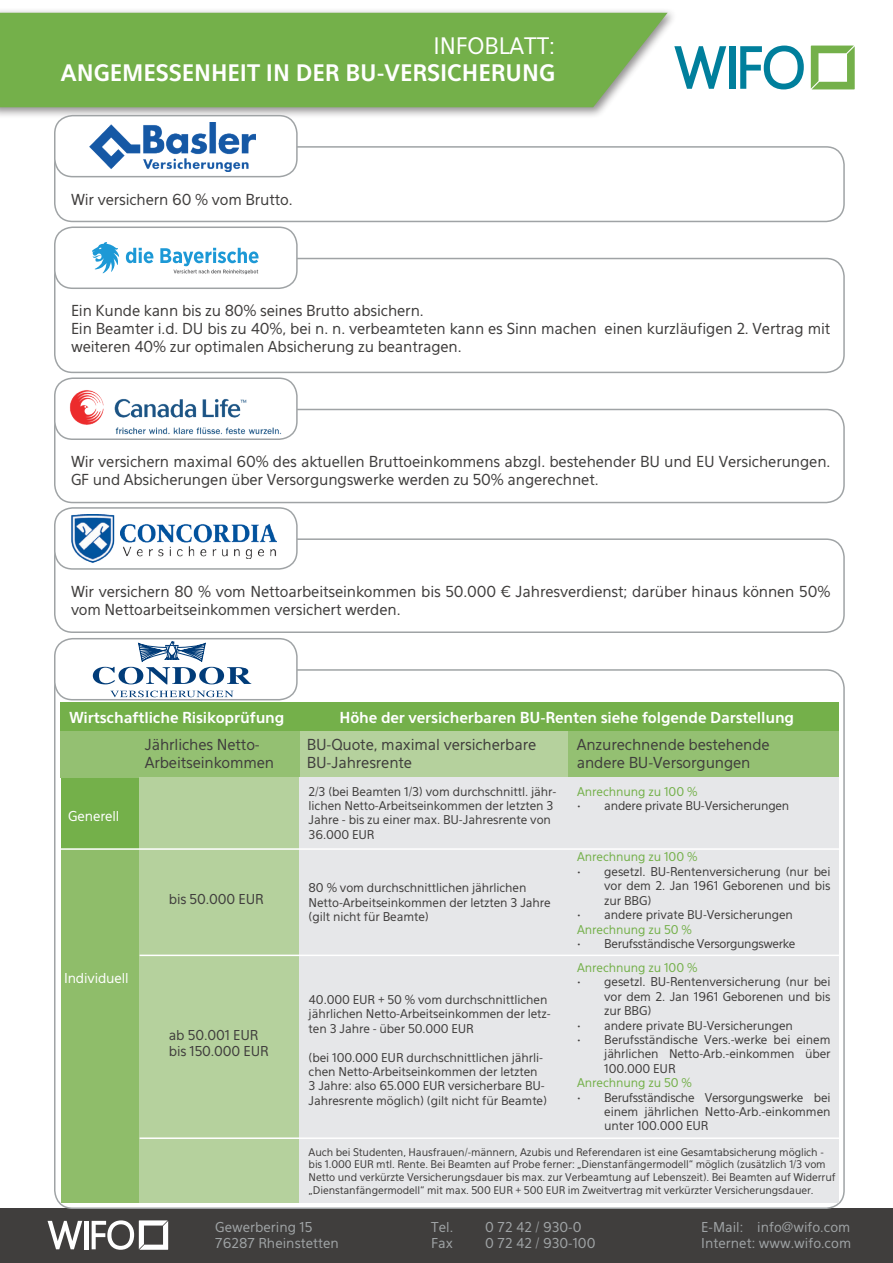
<style>
.page{position:relative;width:893px;height:1263px;background:#fff}
.page>*{position:absolute;margin:0;border:0;box-sizing:border-box;transform-origin:0 0}
.t1{font:700 22.5px "Eau Sans";color:#fff}
.t2{font:22.5px "Eau Sans";color:#fff}
.t3{font:15px/18px "Eau Sans";letter-spacing:-.01em;color:#403e3d}
.t4{font:700 15px "Eau Sans";letter-spacing:-.01em;color:#fff}
.t5{font:13.5px "Eau Sans";color:#9fa3a5}
.t6{font:13.5px/16.2px "Eau Sans";letter-spacing:-.01em;color:#403e3d}
.t7{font:13.5px "Eau Sans";letter-spacing:-.01em;color:#fff}
.t8{font:12px/14.4px "Eau Sans";letter-spacing:-.01em;color:#403e3d}
.t9{font:12px "Eau Sans";letter-spacing:-.01em;color:#74b04a}
.t10{font:12px "Eau Sans";letter-spacing:-.03em;color:#403e3d}
.t11{font:10.5px/12.6px "Eau Sans";letter-spacing:-.01em;color:#403e3d}
</style>
<div class="page">
<div style="left:0;top:1209px;width:893px;height:54px;background:#403e3d"></div>
<div style="left:0;top:8px;width:677px;height:111px;background:#231f20;opacity:.5"></div>
<div style="left:0;top:13px;width:668px;height:94px;background:#74b04a"></div>
<svg style="left:674px;top:46px;width:52px;height:43px"></svg>
<div style="left:730px;top:46px;width:6px;height:43px;background:#007f9c"></div>
<svg style="left:740px;top:46px;width:64px;height:43px"></svg>
<svg style="left:811px;top:46px;width:44px;height:43px"></svg>
<svg style="left:48px;top:1221px;width:34px;height:28px"></svg>
<hr style="left:85px;top:1221px;width:4px;height:28px;background:#fff">
<svg style="left:92px;top:1220px;width:76px;height:30px"></svg>
<div style="left:54px;top:146px;width:791px;height:76px;border:2px solid #9fa3a5;border-radius:18px"></div>
<div style="left:54px;top:258px;width:791px;height:115px;border:2px solid #9fa3a5;border-radius:18px"></div>
<div style="left:54px;top:409px;width:791px;height:94px;border:2px solid #9fa3a5;border-radius:18px"></div>
<div style="left:54px;top:538px;width:791px;height:95px;border:2px solid #9fa3a5;border-radius:18px"></div>
<div style="left:55px;top:116px;width:242px;height:61px;background:#fff;border-radius:18px"></div>
<div style="left:54px;top:115px;width:244px;height:62px;border:2px solid #9fa3a5;border-radius:18px"></div>
<div style="left:55px;top:227px;width:242px;height:61px;background:#fff;border-radius:18px"></div>
<div style="left:54px;top:226px;width:244px;height:63px;border:2px solid #9fa3a5;border-radius:18px"></div>
<div style="left:55px;top:378px;width:242px;height:61px;background:#fff;border-radius:18px"></div>
<div style="left:54px;top:377px;width:244px;height:63px;border:2px solid #9fa3a5;border-radius:18px"></div>
<div style="left:55px;top:508px;width:242px;height:61px;background:#fff;border-radius:18px"></div>
<div style="left:54px;top:507px;width:244px;height:63px;border:2px solid #9fa3a5;border-radius:18px"></div>
<div style="left:54px;top:638px;width:244px;height:62px;border:2px solid #9fa3a5;border-radius:18px"></div>
<img style="left:90px;top:123px;width:165px;height:49px">
<svg style="left:126px;top:248px;width:27px;height:15px"></svg>
<svg style="left:160px;top:248px;width:99px;height:26px"></svg>
<svg style="left:92px;top:242px;width:27px;height:31px"></svg>
<img style="left:69px;top:390px;width:213px;height:45px">
<img style="left:71px;top:514px;width:50px;height:49px">
<svg style="left:111px;top:691px;width:122px;height:6px"></svg>
<svg style="left:93px;top:642px;width:158px;height:42px"></svg>
<img style="left:121px;top:523px;width:155px;height:36px">
<div style="left:61px;top:703px;width:778px;height:29px;background:#74b04a"></div>
<div style="left:61px;top:778px;width:79px;height:71px;background:#74b04a"></div>
<div style="left:61px;top:849px;width:79px;height:354px;background:#8fbd6a"></div>
<div style="left:61px;top:731px;width:239px;height:47px;background:#94c072"></div>
<div style="left:300px;top:731px;width:268px;height:47px;background:#b5d19d"></div>
<div style="left:568px;top:731px;width:271px;height:47px;background:#94c072"></div>
<div style="left:140px;top:778px;width:160px;height:425px;background:#b5d19d"></div>
<div style="left:300px;top:778px;width:539px;height:425px;background:#e6e7e9"></div>
<hr style="left:61px;top:848px;width:778px;height:2px;background:#fff">
<hr style="left:140px;top:954px;width:699px;height:2px;background:#fff">
<hr style="left:140px;top:1137px;width:699px;height:2px;background:#fff">
<h1 class="t2" style="left:433px;top:32px;width:123px">INFOBLATT:</h1>
<h1 class="t1" style="left:61px;top:59px;width:496px">ANGEMESSENHEIT IN DER BU-VERSICHERUNG</h1>
<p class="t3" style="left:71px;top:190px;width:223px">Wir versichern 60 % vom Brutto.</p>
<p class="t3" style="left:71px;top:302px;width:761px">Ein Kunde kann bis zu 80% seines Brutto absichern.<br>Ein Beamter i.d. DU bis zu 40%, bei n. n. verbeamteten kann es Sinn machen einen kurzläufigen 2. Vertrag mit weiteren 40% zur optimalen Absicherung zu beantragen.</p>
<p class="t3" style="left:71px;top:453px;width:761px">Wir versichern maximal 60% des aktuellen Bruttoeinkommens abzgl. bestehender BU und EU Versicherungen.<br>GF und Absicherungen über Versorgungswerke werden zu 50% angerechnet.</p>
<p class="t3" style="left:71px;top:582px;width:761px">Wir versichern 80 % vom Nettoarbeitseinkommen bis 50.000 € Jahresverdienst; darüber hinaus können 50% vom Nettoarbeitseinkommen versichert werden.</p>
<p class="t4" style="left:70px;top:709px;width:217px">Wirtschaftliche Risikoprüfung</p>
<p class="t4" style="left:340px;top:709px;width:456px">Höhe der versicherbaren BU-Renten siehe folgende Darstellung</p>
<p class="t3" style="left:145px;top:736px;width:117px">Jährliches Netto-</p>
<p class="t3" style="left:307px;top:736px;width:231px">BU-Quote, maximal versicherbare</p>
<p class="t3" style="left:577px;top:736px;width:194px">Anzurechnende bestehende</p>
<p class="t3" style="left:145px;top:754px;width:131px">Arbeitseinkommen</p>
<p class="t3" style="left:307px;top:754px;width:107px">BU-Jahresrente</p>
<p class="t3" style="left:577px;top:754px;width:175px">andere BU-Versorgungen</p>
<p class="t8" style="left:309px;top:784px;width:249px">2/3 (bei Beamten 1/3) vom durchschnittl. jähr&shy;lichen Netto-Arbeitseinkommen der letzten 3<br>Jahre - bis zu einer max. BU-Jahresrente von 36.000 EUR</p>
<p class="t9" style="left:577px;top:784px;width:122px">Anrechnung zu 100 %</p>
<p class="t8" style="left:577px;top:798px;width:214px">• andere private BU-Versicherungen</p>
<p class="t9" style="left:577px;top:850px;width:122px">Anrechnung zu 100 %</p>
<p class="t8" style="left:604px;top:864px;width:228px;text-align:justify;text-indent:-27px">• gesetzl. BU-Rentenversicherung (nur bei vor dem 2. Jan 1961 Geborenen und bis zur BBG)</p>
<p class="t8" style="left:577px;top:907px;width:217px">• andere private BU-Versicherungen</p>
<p class="t9" style="left:577px;top:922px;width:116px">Anrechnung zu 50 %</p>
<p class="t10" style="left:577px;top:936px;width:220px">• Berufsständische Versorgungswerke</p>
<p class="t9" style="left:577px;top:961px;width:122px">Anrechnung zu 100 %</p>
<p class="t8" style="left:604px;top:975px;width:228px;text-align:justify;text-indent:-27px">• gesetzl. BU-Rentenversicherung (nur bei vor dem 2. Jan 1961 Geborenen und bis zur BBG)</p>
<p class="t8" style="left:577px;top:1018px;width:217px">• andere private BU-Versicherungen</p>
<p class="t8" style="left:604px;top:1032px;width:228px;text-align:justify;text-indent:-27px">• Berufsständische Vers.-werke bei einem jährlichen Netto-Arb.-einkommen über 100.000 EUR</p>
<p class="t9" style="left:577px;top:1076px;width:116px">Anrechnung zu 50 %</p>
<p class="t8" style="left:604px;top:1090px;width:228px;text-align:justify;text-indent:-27px">• Berufsständische Versorgungswerke bei einem jährlichen Netto-Arb.-einkommen unter 100.000 EUR</p>
<p class="t7" style="left:68px;top:808px;width:53px">Generell</p>
<p class="t8" style="left:309px;top:881px;width:244px">80 % vom durchschnittlichen jährlichen<br>Netto-Arbeitseinkommen der letzten 3 Jahre (gilt nicht für Beamte)</p>
<p class="t6" style="left:169px;top:891px;width:96px">bis 50.000 EUR</p>
<p class="t7" style="left:64px;top:970px;width:66px">Individuell</p>
<p class="t8" style="left:309px;top:992px;width:244px">40.000 EUR + 50 % vom durchschnittlichen jährlichen Netto-Arbeitseinkommen der letz&shy;ten 3 Jahre - über 50.000 EUR</p>
<p class="t8" style="left:309px;top:1050px;width:240px">(bei 100.000 EUR durchschnittlichen jährli&shy;chen Netto-Arbeitseinkommen der letzten 3 Jahre: also 65.000 EUR versicherbare BU-Jahresrente möglich) (gilt nicht für Beamte)</p>
<p class="t6" style="left:169px;top:1027px;width:102px">ab 50.001 EUR bis 150.000 EUR</p>
<p class="t11" style="left:309px;top:1146px;width:529px">Auch bei Studenten, Hausfrauen/-männern, Azubis und Referendaren ist eine Gesamtabsicherung möglich - bis 1.000 EUR mtl. Rente. Bei Beamten auf Probe ferner: „Dienstanfängermodell“ möglich (zusätzlich 1/3 vom Netto und verkürzte Versicherungsdauer bis max. zur Verbeamtung auf Lebenszeit). Bei Beamten auf Widerruf „Dienstanfängermodell“ mit max. 500 EUR + 500 EUR im Zweitvertrag mit verkürzter Versicherungsdauer.</p>
<p class="t5" style="left:215px;top:1219px;width:99px">Gewerbering 15</p>
<p class="t5" style="left:431px;top:1219px;width:23px">Tel.</p>
<p class="t5" style="left:485px;top:1219px;width:98px">0 72 42 / 930-0</p>
<p class="t5" style="left:701px;top:1219px;width:151px">E-Mail: info@wifo.com</p>
<p class="t5" style="left:215px;top:1235px;width:125px">76287 Rheinstetten</p>
<p class="t5" style="left:431px;top:1235px;width:23px">Fax</p>
<p class="t5" style="left:485px;top:1235px;width:112px">0 72 42 / 930-100</p>
<p class="t5" style="left:701px;top:1235px;width:151px">Internet: www.wifo.com</p>
</div>
